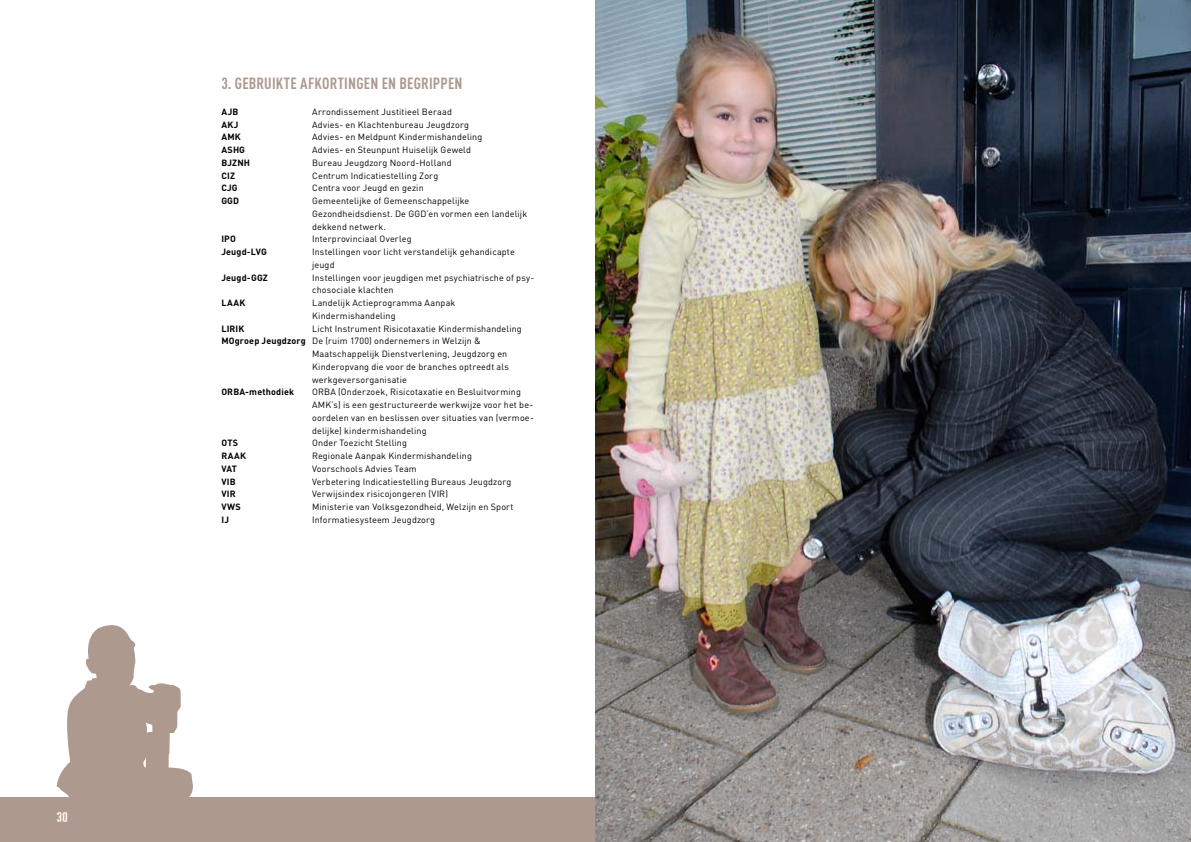
<style>
.page{position:relative;width:1191px;height:842px;background:#fff}
.page>*{position:absolute;margin:0;border:0;box-sizing:border-box;transform-origin:0 0}
.t1{font:700 condensed 16px "DINOT";letter-spacing:.01em;color:#ae998f}
.t2{font:14px "DIN Template";color:#fff}
.t3{font:9px/12.8px "DINOT";letter-spacing:.015em;color:#000}
.t4{font:700 9px "DINOT";letter-spacing:.02em;color:#000}
.s1{font-weight:700}
</style>
<div class="page">
<div style="left:0;top:797px;width:595px;height:45px;background:#ae998f"></div>
<img style="left:595px;top:0;width:596px;height:842px">
<svg style="left:57px;top:625px;width:136px;height:172px"></svg>
<h2 class="t2" style="left:57px;top:810px;width:12px">30</h2>
<h1 class="t1" style="left:221px;top:73px;width:242px">3. GEBRUIKTE AFKORTINGEN EN BEGRIPPEN</h1>
<p class="t4" style="left:221px;top:105px;width:18px">AJB</p>
<p class="t3" style="left:312px;top:105px;width:141px">Arrondissement Justitieel Beraad</p>
<p class="t4" style="left:221px;top:118px;width:19px">AKJ</p>
<p class="t3" style="left:312px;top:118px;width:158px">Advies- en Klachtenbureau Jeugdzorg</p>
<p class="t4" style="left:221px;top:131px;width:14px">AMK</p>
<p class="t3" style="left:312px;top:130px;width:172px">Advies- en Meldpunt Kindermishandeling</p>
<p class="t4" style="left:221px;top:144px;width:25px">ASHG</p>
<p class="t3" style="left:312px;top:143px;width:160px">Advies- en Steunpunt Huiselijk Geweld</p>
<p class="t4" style="left:221px;top:156px;width:30px">BJZNH</p>
<p class="t3" style="left:312px;top:156px;width:141px">Bureau Jeugdzorg Noord-Holland</p>
<p class="t4" style="left:221px;top:169px;width:14px">CIZ</p>
<p class="t3" style="left:312px;top:169px;width:128px">Centrum Indicatiestelling Zorg</p>
<p class="t4" style="left:221px;top:182px;width:18px">CJG</p>
<p class="t3" style="left:312px;top:181px;width:113px">Centra voor Jeugd en gezin</p>
<p class="t4" style="left:221px;top:195px;width:19px">GGD</p>
<p class="t3" style="left:312px;top:194px;width:216px">Gemeentelijke of Gemeenschappelijke<br>Gezondheidsdienst. De GGD’en vormen een landelijk dekkend netwerk.</p>
<p class="t4" style="left:221px;top:233px;width:16px">IPO</p>
<p class="t3" style="left:312px;top:232px;width:101px">Interprovinciaal Overleg</p>
<p class="t4" style="left:221px;top:246px;width:47px">Jeugd-LVG</p>
<p class="t3" style="left:312px;top:245px;width:204px">Instellingen voor licht verstandelijk gehandicapte jeugd</p>
<p class="t4" style="left:221px;top:271px;width:47px">Jeugd-GGZ</p>
<p class="t3" style="left:312px;top:271px;width:224px">Instellingen voor jeugdigen met psychiatrische of psy&shy;chosociale klachten</p>
<p class="t4" style="left:221px;top:297px;width:25px">LAAK</p>
<p class="t3" style="left:312px;top:296px;width:145px">Landelijk Actieprogramma Aanpak<br>Kindermishandeling</p>
<p class="t4" style="left:221px;top:322px;width:24px">LIRIK</p>
<p class="t3" style="left:312px;top:322px;width:211px">Licht Instrument Risicotaxatie Kindermishandeling</p>
<p class="t3" style="left:221px;top:334px;width:261px"><span class="s1">MOgroep Jeugdzorg</span> De (ruim 1700) ondernemers in Welzijn &amp;</p>
<p class="t3" style="left:312px;top:347px;width:197px">Maatschappelijk Dienstverlening, Jeugdzorg en</p>
<p class="t3" style="left:312px;top:360px;width:198px">Kinderopvang die voor de branches optreedt als</p>
<p class="t3" style="left:312px;top:373px;width:96px">werkgeversorganisatie</p>
<p class="t4" style="left:221px;top:386px;width:74px">ORBA-methodiek</p>
<p class="t3" style="left:312px;top:385px;width:223px">ORBA (Onderzoek, Risicotaxatie en Besluitvorming AMK’s) is een gestructureerde werkwijze voor het be&shy;oordelen van en beslissen over situaties van (vermoe&shy;delijke) kindermishandeling</p>
<p class="t4" style="left:221px;top:437px;width:18px">OTS</p>
<p class="t3" style="left:312px;top:436px;width:96px">Onder Toezicht Stelling</p>
<p class="t4" style="left:221px;top:450px;width:25px">RAAK</p>
<p class="t3" style="left:312px;top:449px;width:161px">Regionale Aanpak Kindermishandeling</p>
<p class="t4" style="left:221px;top:463px;width:17px">VAT</p>
<p class="t3" style="left:312px;top:462px;width:106px">Voorschools Advies Team</p>
<p class="t4" style="left:221px;top:475px;width:16px">VIB</p>
<p class="t3" style="left:312px;top:475px;width:201px">Verbetering Indicatiestelling Bureaus Jeugdzorg</p>
<p class="t4" style="left:221px;top:488px;width:15px">VIR</p>
<p class="t3" style="left:312px;top:487px;width:137px">Verwijsindex risicojongeren (VIR)</p>
<p class="t4" style="left:221px;top:501px;width:21px">VWS</p>
<p class="t3" style="left:312px;top:500px;width:203px">Ministerie van Volksgezondheid, Welzijn en Sport</p>
<p class="t4" style="left:221px;top:514px;width:9px">IJ</p>
<p class="t3" style="left:312px;top:513px;width:124px">Informatiesysteem Jeugdzorg</p>
</div>
